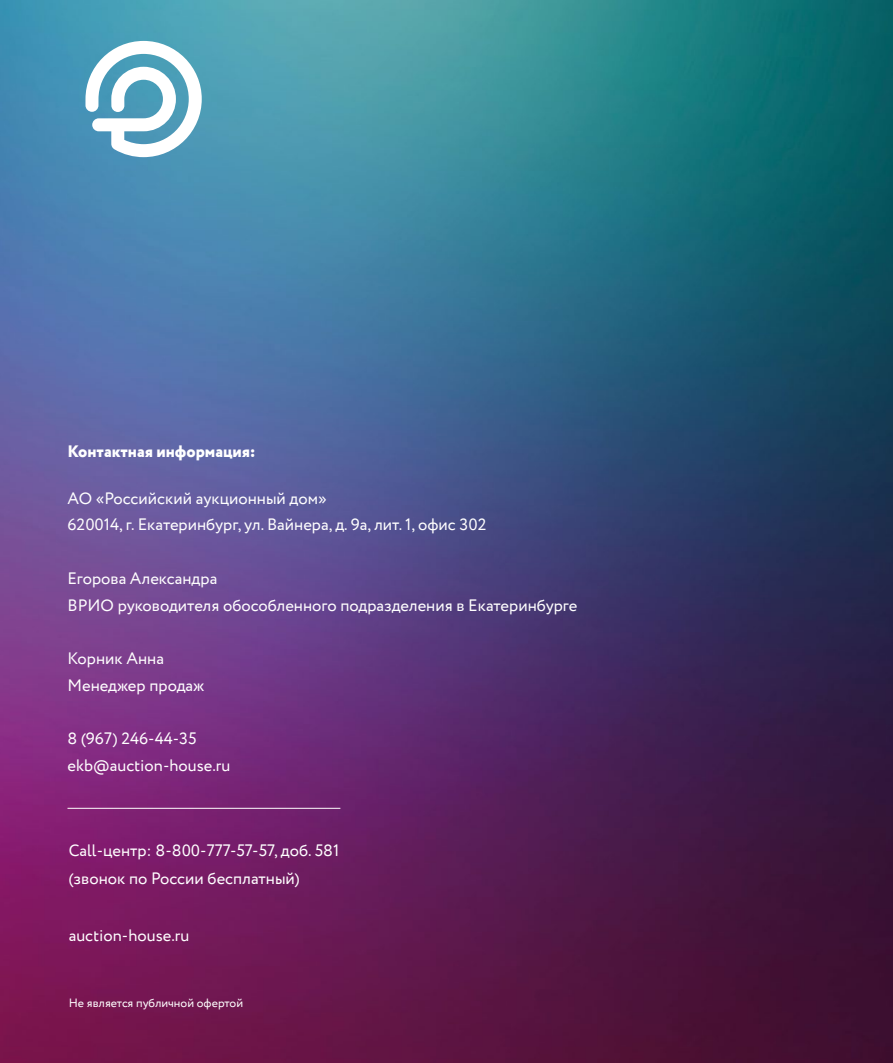
<style>
.page{position:relative;width:893px;height:1063px;background:#fff}
.page>*{position:absolute;margin:0;border:0;box-sizing:border-box;transform-origin:0 0}
.t1{font:16.5px "Circe";color:#fff}
.t2{font:800 16.5px "Circe";color:#fff}
.Sidebar_Right_Text{font:12px "Circe";color:#fff}
</style>
<div class="page">
<img style="left:0;top:0;width:893px;height:1063px">
<hr style="left:68px;top:808px;width:272px;height:1px;background:#fff">
<svg style="left:85px;top:41px;width:117px;height:116px"></svg>
<p class="t2" style="left:68px;top:440px;width:189px">Контактная информация:</p>
<p class="t1" style="left:68px;top:487px;width:261px">АО «Российский аукционный дом»</p>
<p class="t1" style="left:68px;top:514px;width:420px">620014, г. Екатеринбург, ул. Вайнера, д. 9а, лит. 1, офис 302</p>
<p class="t1" style="left:68px;top:567px;width:151px">Егорова Александра</p>
<p class="t1" style="left:68px;top:594px;width:511px">ВРИО руководителя обособленного подразделения в Екатеринбурге</p>
<p class="t1" style="left:68px;top:647px;width:98px">Корник Анна</p>
<p class="t1" style="left:68px;top:674px;width:138px">Менеджер продаж</p>
<p class="t1" style="left:68px;top:728px;width:131px">8 (967) 246-44-35</p>
<p class="t1" style="left:68px;top:755px;width:164px">ekb@auction-house.ru</p>
<p class="t1" style="left:69px;top:839px;width:272px">Call-центр: 8-800-777-57-57, доб. 581</p>
<p class="t1" style="left:69px;top:868px;width:233px">(звонок по России бесплатный)</p>
<p class="t1" style="left:69px;top:924px;width:122px">auction-house.ru</p>
<p class="Sidebar_Right_Text" style="left:69px;top:995px;width:176px">Не является публичной офертой</p>
</div>
